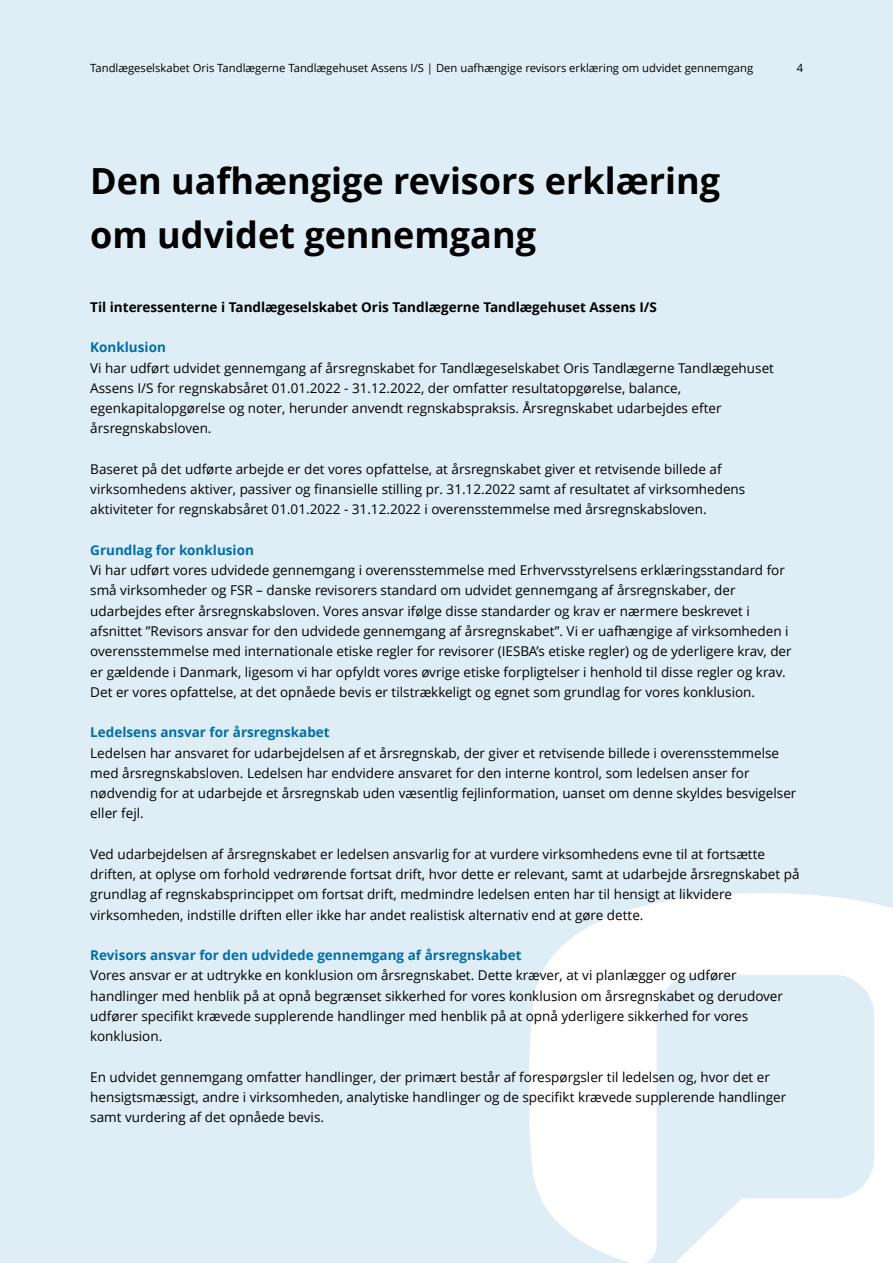
<style>
.page{position:relative;width:893px;height:1263px;background:#dfedf7}
.page>*{position:absolute;margin:0;border:0;box-sizing:border-box;transform-origin:0 0}
.t1{font:700 36px/54px "Open Sans";color:#000}
.t2{font:13.5px/20.2px "Open Sans";color:#000}
.t3{font:700 13.5px "Open Sans";color:#0077ab}
.t4{font:700 13.5px "Open Sans";color:#000}
.t5{font:11.25px "Open Sans";color:#000}
</style>
<div class="page">
<p class="t5" style="left:90px;top:60px;width:664px">Tandlægeselskabet Oris Tandlægerne Tandlægehuset Assens I/S | Den uafhængige revisors erklæring om udvidet gennemgang</p>
<p class="t5" style="left:797px;top:60px;width:8px">4</p>
<h1 class="t1" style="left:90px;top:153px;width:631px">Den uafhængige revisors erklæring om udvidet gennemgang</h1>
<p class="t4" style="left:90px;top:297px;width:568px">Til interessenterne i Tandlægeselskabet Oris Tandlægerne Tandlægehuset Assens I/S</p>
<p class="t3" style="left:90px;top:338px;width:77px">Konklusion</p>
<p class="t2" style="left:90px;top:357px;width:685px">Vi har udført udvidet gennemgang af årsregnskabet for Tandlægeselskabet Oris Tandlægerne Tandlægehuset<br>Assens I/S for regnskabsåret 01.01.2022 31.12.2022, der omfatter resultatopgørelse, balance,</p>
<p class="t2" style="left:90px;top:377px;width:633px;text-indent:254px">-<br>egenkapitalopgørelse og noter, herunder anvendt regnskabspraksis. Årsregnskabet udarbejdes efter årsregnskabsloven.</p>
<p class="t2" style="left:90px;top:458px;width:657px">Baseret på det udførte arbejde er det vores opfattelse, at årsregnskabet giver et retvisende billede af virksomhedens aktiver, passiver og finansielle stilling pr. 31.12.2022 samt af resultatet af virksomhedens aktiviteter for regnskabsåret 01.01.2022 31.12.2022 i overensstemmelse med årsregnskabsloven.</p>
<p class="t2" style="left:344px;top:499px;width:6px">-</p>
<p class="t3" style="left:90px;top:540px;width:165px">Grundlag for konklusion</p>
<p class="t2" style="left:90px;top:560px;width:703px">Vi har udført vores udvidede gennemgang i overensstemmelse med Erhvervsstyrelsens erklæringsstandard for små virksomheder og FSR – danske revisorers standard om udvidet gennemgang af årsregnskaber, der udarbejdes efter årsregnskabsloven. Vores ansvar ifølge disse standarder og krav er nærmere beskrevet i afsnittet ”Revisors ansvar for den udvidede gennemgang af årsregnskabet”. Vi er uafhængige af virksomheden i overensstemmelse med internationale etiske regler for revisorer (IESBA’s etiske regler) og de yderligere krav, der er gældende i Danmark, ligesom vi har opfyldt vores øvrige etiske forpligtelser i henhold til disse regler og krav.<br>Det er vores opfattelse, at det opnåede bevis er tilstrækkeligt og egnet som grundlag for vores konklusion.</p>
<p class="t3" style="left:90px;top:723px;width:241px">Ledelsens ansvar for årsregnskabet</p>
<p class="t2" style="left:90px;top:742px;width:708px">Ledelsen har ansvaret for udarbejdelsen af et årsregnskab, der giver et retvisende billede i overensstemmelse med årsregnskabsloven. Ledelsen har endvidere ansvaret for den interne kontrol, som ledelsen anser for nødvendig for at udarbejde et årsregnskab uden væsentlig fejlinformation, uanset om denne skyldes besvigelser eller fejl.</p>
<p class="t2" style="left:90px;top:843px;width:711px">Ved udarbejdelsen af årsregnskabet er ledelsen ansvarlig for at vurdere virksomhedens evne til at fortsætte driften, at oplyse om forhold vedrørende fortsat drift, hvor dette er relevant, samt at udarbejde årsregnskabet på grundlag af regnskabsprincippet om fortsat drift, medmindre ledelsen enten har til hensigt at likvidere virksomheden, indstille driften eller ikke har andet realistisk alternativ end at gøre dette.</p>
<p class="t3" style="left:90px;top:946px;width:433px">Revisors ansvar for den udvidede gennemgang af årsregnskabet</p>
<p class="t2" style="left:90px;top:965px;width:694px">Vores ansvar er at udtrykke en konklusion om årsregnskabet. Dette kræver, at vi planlægger og udfører handlinger med henblik på at opnå begrænset sikkerhed for vores konklusion om årsregnskabet og derudover udfører specifikt krævede supplerende handlinger med henblik på at opnå yderligere sikkerhed for vores konklusion.</p>
<p class="t2" style="left:90px;top:1066px;width:698px">En udvidet gennemgang omfatter handlinger, der primært består af forespørgsler til ledelsen og, hvor det er hensigtsmæssigt, andre i virksomheden, analytiske handlinger og de specifikt krævede supplerende handlinger samt vurdering af det opnåede bevis.</p>
</div>
